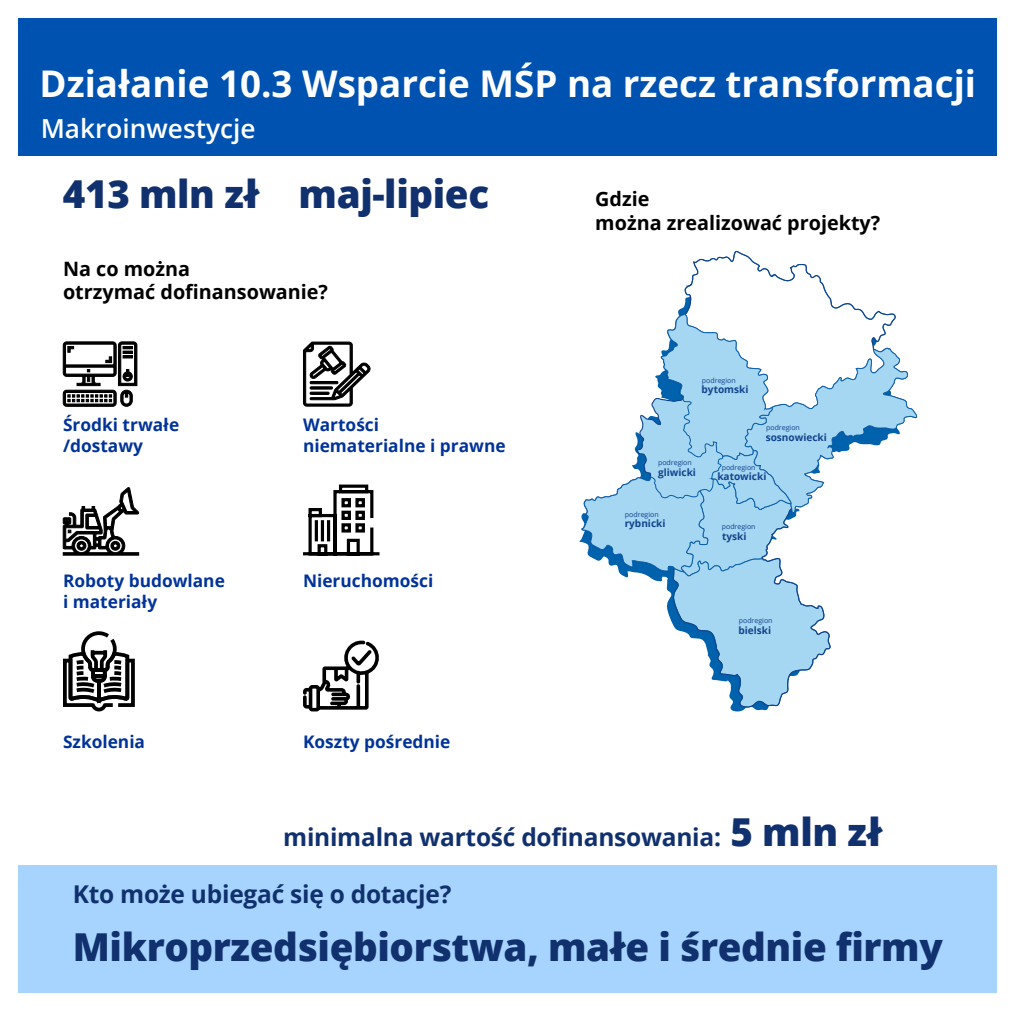
<style>
.page{position:relative;width:1017px;height:1017px;background:#fff}
.page>*{position:absolute;margin:0;border:0;box-sizing:border-box;transform-origin:0 0}
.t1{font:800 38.5px "Open Sans";letter-spacing:-.01em;color:#11306e}
.t2{font:700 36.75px "Open Sans";color:#fff}
.t3{font:600 26.25px "Open Sans";color:#fff}
.t4{font:700 24.5px "Open Sans";letter-spacing:-.01em;color:#11306e}
.t5{font:700 19.78px/23.8px "Open Sans";color:#000}
.t6{font:700 17.32px/20.8px "Open Sans";color:#039}
.t7{font:700 10.15px "Open Sans";color:#11448d}
.t8{font:7px "Open Sans";color:#11448d}
.s1{font-weight:800;font-size:38.5px}
</style>
<div class="page">
<div style="left:19px;top:866px;width:978px;height:127px;background:#a6d4ff"></div>
<svg style="left:303px;top:341px;width:68px;height:66px"></svg>
<svg style="left:63px;top:487px;width:76px;height:69px"></svg>
<svg style="left:303px;top:484px;width:77px;height:72px"></svg>
<svg style="left:303px;top:640px;width:76px;height:72px"></svg>
<svg style="left:63px;top:341px;width:74px;height:66px"></svg>
<svg style="left:63px;top:631px;width:72px;height:81px"></svg>
<div style="left:19px;top:18px;width:978px;height:138px;background:#0052b0"></div>
<svg style="left:580px;top:251px;width:337px;height:457px"></svg>
<p class="t2" style="left:40px;top:58px;width:938px">Działanie 10.3 Wsparcie MŚP na rzecz transformacji</p>
<p class="t3" style="left:41px;top:111px;width:216px">Makroinwestycje</p>
<p class="t1" style="left:63px;top:165px;width:198px">413 mln zł</p>
<p class="t1" style="left:299px;top:165px;width:192px">maj-lipiec</p>
<p class="t5" style="left:63px;top:256px;width:267px">Na co można<br>otrzymać dofinansowanie?</p>
<p class="t6" style="left:63px;top:414px;width:118px">Środki trwałe /dostawy</p>
<p class="t6" style="left:303px;top:414px;width:204px">Wartości niematerialne i prawne</p>
<p class="t6" style="left:63px;top:570px;width:163px">Roboty budowlane i materiały</p>
<p class="t6" style="left:303px;top:570px;width:132px">Nieruchomości</p>
<p class="t6" style="left:63px;top:731px;width:84px">Szkolenia</p>
<p class="t6" style="left:303px;top:731px;width:149px">Koszty pośrednie</p>
<p class="t5" style="left:595px;top:187px;width:287px">Gdzie<br>można zrealizować projekty?</p>
<p class="t8" style="left:702px;top:375px;width:35px">podregion</p>
<p class="t7" style="left:702px;top:382px;width:48px">bytomski</p>
<p class="t8" style="left:766px;top:423px;width:35px">podregion</p>
<p class="t7" style="left:766px;top:430px;width:63px">sosnowiecki</p>
<p class="t8" style="left:658px;top:458px;width:35px">podregion</p>
<p class="t7" style="left:658px;top:465px;width:39px">gliwicki</p>
<p class="t8" style="left:722px;top:462px;width:35px">podregion</p>
<p class="t7" style="left:717px;top:469px;width:51px">katowicki</p>
<p class="t8" style="left:625px;top:509px;width:35px">podregion</p>
<p class="t7" style="left:625px;top:516px;width:42px">rybnicki</p>
<p class="t8" style="left:722px;top:522px;width:35px">podregion</p>
<p class="t7" style="left:722px;top:529px;width:26px">tyski</p>
<p class="t8" style="left:739px;top:616px;width:35px">podregion</p>
<p class="t7" style="left:738px;top:623px;width:34px">bielski</p>
<p class="t4" style="left:283px;top:819px;width:601px">minimalna wartość dofinansowania: <span class="s1">5 mln zł</span></p>
<p class="t4" style="left:73px;top:877px;width:380px">Kto może ubiegać się o dotacje?</p>
<p class="t1" style="left:73px;top:918px;width:872px">Mikroprzedsiębiorstwa, małe i średnie firmy</p>
</div>
